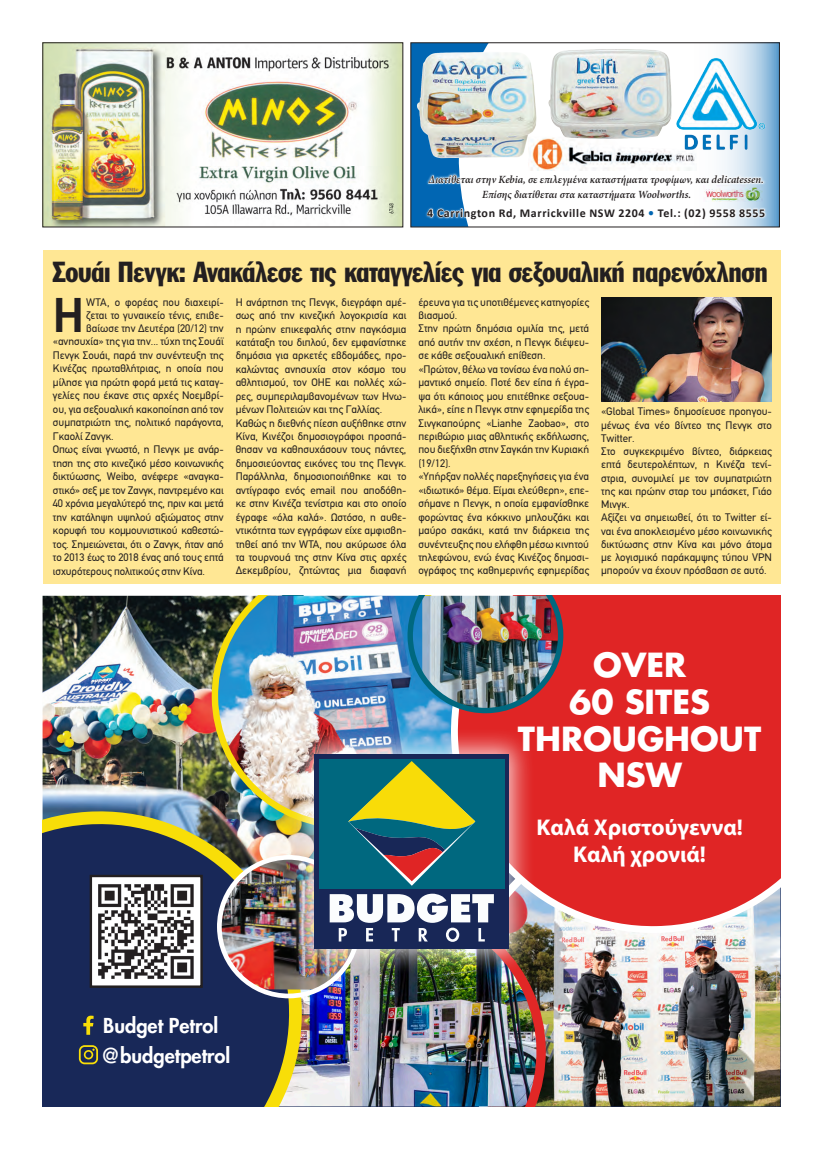
<style>
.page{position:relative;width:823px;height:1149px;background:#fff}
.page>*{position:absolute;margin:0;border:0;box-sizing:border-box;transform-origin:0 0}
.t1{font:700 49.1px "PF Din Text";color:#231f20}
.t2{font:700 32.3px/36.8px "Futura LT";color:#fff;text-align:center}
.t3{font:28.5px "Franklin Gothic Greek Cond";letter-spacing:-.015em;color:#231f20}
.t4{font:700 22.8px/27.4px "Myriad Pro";color:#fff;text-align:center}
.t5{font:800 20px/30px "Futura LT";color:#fff}
.t6{font:700 12px "Calibri";letter-spacing:.05em;color:#231f20}
.t7{font:11px/13.4px "PF Din Text";color:#231f20}
.t8{font:italic 600 11px/15px "Minion Pro";color:#231f20;scale:.96 1}
.s1{color:#0166b3}
</style>
<div class="page">
<img style="left:45px;top:45px;width:356px;height:180px">
<svg style="left:765px;top:45px;width:12px;height:180px;background:#7bafd7"></svg>
<img style="left:765px;top:51px;width:3px;height:108px">
<img style="left:412px;top:45px;width:353px;height:180px">
<div style="left:43px;top:250px;width:737px;height:333px;background:#ffe794"></div>
<img style="left:601px;top:297px;width:170px;height:104px">
<img style="left:43px;top:595px;width:165px;height:215px">
<img style="left:548px;top:934px;width:232px;height:172px">
<img style="left:208px;top:595px;width:239px;height:215px">
<img style="left:302px;top:934px;width:246px;height:172px">
<svg style="left:43px;top:810px;width:259px;height:296px;background:#2f3c55"></svg>
<img style="left:93px;top:877px;width:107px;height:107px">
<div style="left:90px;top:874px;width:113px;height:113px;border:2px solid #231f20"></div>
<svg style="left:79px;top:1044px;width:19px;height:19px"></svg>
<svg style="left:83px;top:1015px;width:10px;height:19px"></svg>
<svg style="left:447px;top:595px;width:333px;height:339px;background:#df3232"></svg>
<img style="left:404px;top:595px;width:161px;height:120px">
<div style="left:287px;top:726px;width:248px;height:248px;background:#fff;opacity:.75"></div>
<div style="left:314px;top:753px;width:194px;height:195px;background:#182757"></div>
<div style="left:319px;top:758px;width:185px;height:130px;background:#00687f"></div>
<img style="left:214px;top:760px;width:279px;height:239px">
<p class="t8" style="left:482px;top:172px;width:295px;text-indent:-53px">Διατίθεται στην Kebia, σε επιλεγμένα καταστήματα τροφίμων, και delicatessen.<br>Eπίσης διατίθεται στα καταστήματα Woolworths.</p>
<p class="t6" style="left:427px;top:205px;width:339px">4 Carrington Rd, Marrickville NSW 2204 <span class="s1">•</span> Tel.: (02) 9558 8555</p>
<h3 class="t3" style="left:53px;top:255px;width:716px">Σουάι Πενγκ: Ανακάλεσε τις καταγγελίες για σεξουαλική παρενόχληση</h3>
<h1 class="t1" style="left:53px;top:286px;width:33px">Η</h1>
<p class="t7" style="left:86px;top:295px;width:139px">WTA, ο φορέας που διαχειρί-</p>
<p class="t7" style="left:235px;top:295px;width:172px">Η ανάρτηση της Πενγκ, διεγράφη αμέ&shy;σως από την κινεζική λογοκρισία και η πρώην επικεφαλής στην παγκόσμια κατάταξη του διπλού, δεν εμφανίστηκε δημόσια για αρκετές εβδομάδες, προ&shy;καλώντας ανησυχία στον κόσμο του αθλητισμού, τον ΟΗΕ και πολλές χώ&shy;ρες, συμπεριλαμβανομένων των Ηνω&shy;μένων Πολιτειών και της Γαλλίας.<br>Καθώς η διεθνής πίεση αυξήθηκε στην Κίνα, Κινέζοι δημοσιογράφοι προσπά&shy;θησαν να καθησυχάσουν τους πάντες, δημοσιεύοντας εικόνες του της Πενγκ.<br>Παράλληλα, δημοσιοποιήθηκε και το αντίγραφο ενός email που αποδόθη&shy;κε στην Κινέζα τενίστρια και στο οποίο έγραφε «όλα καλά». Ωστόσο, η αυθε&shy;ντικότητα των εγγράφων είχε αμφισβη&shy;τηθεί από την WTA, που ακύρωσε όλα τα τουρνουά της στην Κίνα στις αρχές Δεκεμβρίου, ζητώντας μια διαφανή</p>
<p class="t7" style="left:418px;top:295px;width:172px">έρευνα για τις υποτιθέμενες κατηγορίες βιασμού.<br>Στην πρώτη δημόσια ομιλία της, μετά από αυτήν την σχέση, η Πενγκ διέψευ&shy;σε κάθε σεξουαλική επίθεση. «Πρώτον, θέλω να τονίσω ένα πολύ ση&shy;μαντικό σημείο. Ποτέ δεν είπα ή έγρα&shy;ψα ότι κάποιος μου επιτέθηκε σεξουα&shy;λικά», είπε η Πενγκ στην εφημερίδα της Σινγκαπούρης «Lianhe Zaobao», στο περιθώριο μιας αθλητικής εκδήλωσης, που διεξήχθη στην Σαγκάη την Κυριακή (19/12).<br>«Υπήρξαν πολλές παρεξηγήσεις για ένα «ιδιωτικό» θέμα. Είμαι ελεύθερη», επε&shy;σήμανε η Πενγκ, η οποία εμφανίσθηκε φορώντας ένα κόκκινο μπλουζάκι και μαύρο σακάκι, κατά την διάρκεια της συνέντευξης που ελήφθη μέσω κινητού τηλεφώνου, ενώ ένας Κινέζος δημοσι&shy;ογράφος της καθημερινής εφημερίδας</p>
<p class="t7" style="left:86px;top:308px;width:139px">ζεται το γυναικείο τένις, επιβε-</p>
<p class="t7" style="left:86px;top:321px;width:139px">βαίωσε την Δευτέρα (20/12) την</p>
<p class="t7" style="left:53px;top:335px;width:172px">«ανησυχία» της για την... τύχη της Σουάϊ</p>
<p class="t7" style="left:53px;top:348px;width:172px">Πενγκ Σουάι, παρά την συνέντευξη της</p>
<p class="t7" style="left:53px;top:362px;width:172px">Κινέζας πρωταθλήτριας, η οποία που</p>
<p class="t7" style="left:53px;top:375px;width:172px">μίλησε για πρώτη φορά μετά τις καταγ-</p>
<p class="t7" style="left:53px;top:389px;width:172px">γελίες που έκανε στις αρχές Νοεμβρί-</p>
<p class="t7" style="left:53px;top:402px;width:172px">ου, για σεξουαλική κακοποίηση από τον</p>
<p class="t7" style="left:53px;top:416px;width:172px">συμπατριώτη της, πολιτικό παράγοντα,</p>
<p class="t7" style="left:53px;top:429px;width:62px">Γκαολί Ζανγκ.</p>
<p class="t7" style="left:53px;top:442px;width:172px">Οπως είναι γνωστό, η Πενγκ με ανάρ-</p>
<p class="t7" style="left:53px;top:456px;width:172px">τηση της στο κινεζικό μέσο κοινωνικής</p>
<p class="t7" style="left:53px;top:469px;width:172px">δικτύωσης, Weibo, ανέφερε «αναγκα-</p>
<p class="t7" style="left:53px;top:483px;width:172px">στικό» σεξ με τον Ζανγκ, παντρεμένο και</p>
<p class="t7" style="left:53px;top:496px;width:172px">40 χρόνια μεγαλύτερό της, πριν και μετά</p>
<p class="t7" style="left:53px;top:510px;width:172px">την κατάληψη υψηλού αξιώματος στην</p>
<p class="t7" style="left:53px;top:523px;width:172px">κορυφή του κομμουνιστικού καθεστώ-</p>
<p class="t7" style="left:53px;top:537px;width:172px">τος. Σημειώνεται, ότι ο Ζανγκ, ήταν από</p>
<p class="t7" style="left:53px;top:550px;width:172px">το 2013 έως το 2018 ένας από τους επτά</p>
<p class="t7" style="left:53px;top:564px;width:154px">ισχυρότερους πολιτικούς στην Κίνα.</p>
<p class="t7" style="left:600px;top:405px;width:172px">«Global Times» δημοσίευσε προηγου&shy;μένως ένα νέο βίντεο της Πενγκ στο<br>Twitter.<br>Στο συγκεκριμένο βίντεο, διάρκειας επτά δευτερολέπτων, η Κινέζα τενί&shy;στρια, συνομιλεί με τον συμπατριώτη της και πρώην σταρ του μπάσκετ, Γιάο<br>Μινγκ.<br>Αξίζει να σημειωθεί, ότι το Twitter εί&shy;ναι ένα αποκλεισμένο μέσο κοινωνικής δικτύωσης στην Κίνα και μόνο άτομα με λογισμικό παράκαμψης τύπου VPN μπορούν να έχουν πρόσβαση σε αυτό.</p>
<h3 class="t5" style="left:101px;top:1009px;width:131px">Budget Petrol @budgetpetrol</h3>
<h2 class="t2" style="left:517px;top:645px;width:245px">OVER<br>60 SITES<br>THROUGHOUT<br>NSW</h2>
<h3 class="t4" style="left:536px;top:812px;width:208px">Καλά Χριστούγεννα!<br>Καλή χρονιά!</h3>
</div>
